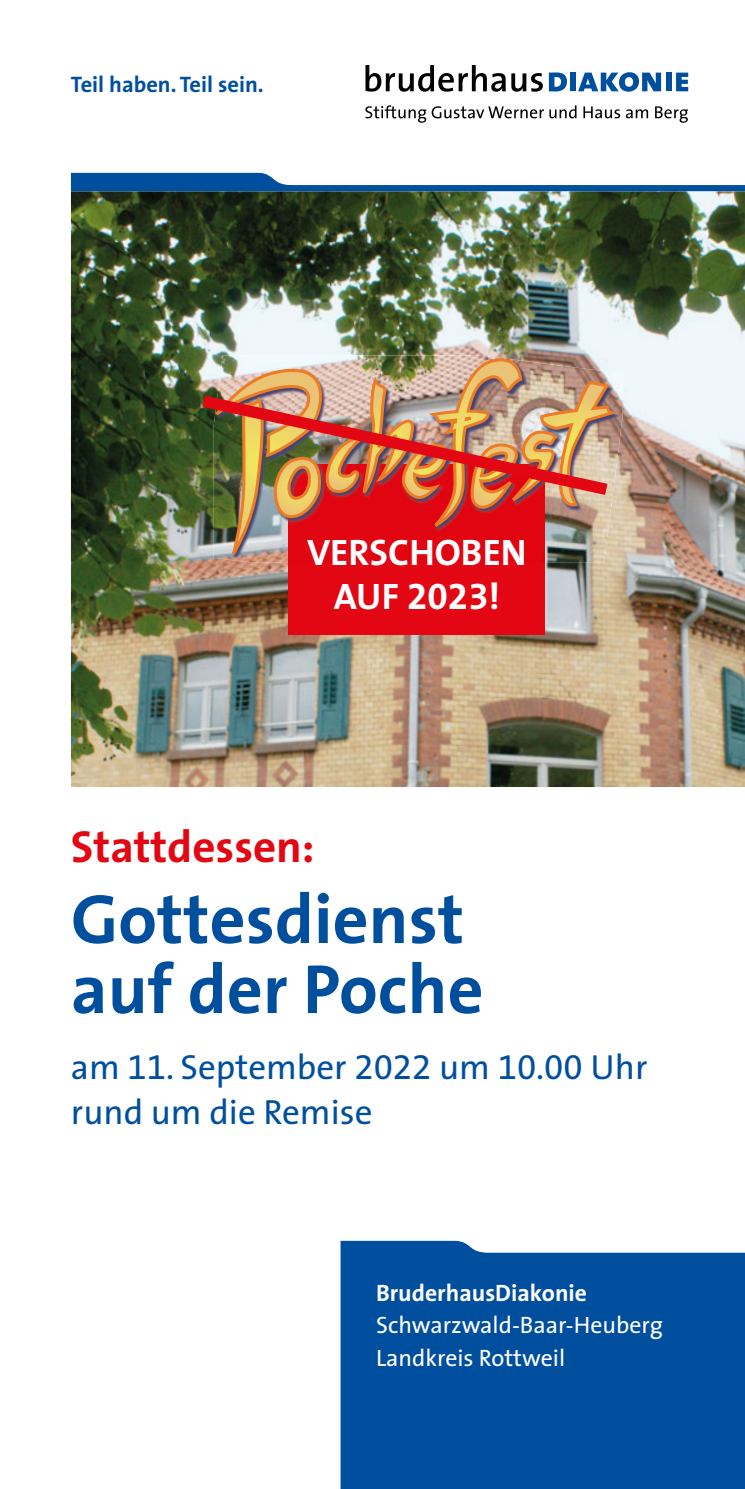
<style>
.page{position:relative;width:745px;height:1489px;background:#fff}
.page>*{position:absolute;margin:0;border:0;box-sizing:border-box;transform-origin:0 0}
.t1{font:700 70px/70px "The Sans";color:#004f9f}
.t2{font:700 45px "The Sans";color:#e30613}
.t3{font:700 37px/44.5px "The Sans";color:#fff;text-align:center}
.t4{font:35px/45px "The Sans";color:#004f9f}
.t5{font:23.75px/32.5px "The Sans";color:#fff}
.t6{font:700 23.75px "The Sans";color:#fff}
.t7{font:700 22.5px "The Sans";color:#004f9f}
.s1{font-family:"The Sans Bold Expert";font-weight:400}
.s2{font-family:"The Sans Expert"}
</style>
<div class="page">
<svg style="left:71px;top:173px;width:673px;height:18px"></svg>
<svg style="left:365px;top:65px;width:140px;height:27px"></svg>
<svg style="left:511px;top:73px;width:31px;height:19px"></svg>
<svg style="left:548px;top:72px;width:18px;height:19px"></svg>
<div style="left:569px;top:73px;width:6px;height:18px;background:#004f9f"></div>
<svg style="left:578px;top:72px;width:82px;height:20px"></svg>
<div style="left:665px;top:73px;width:6px;height:18px;background:#004f9f"></div>
<svg style="left:676px;top:73px;width:11px;height:18px"></svg>
<svg style="left:365px;top:105px;width:178px;height:18px"></svg>
<svg style="left:549px;top:105px;width:27px;height:13px"></svg>
<svg style="left:583px;top:106px;width:36px;height:12px"></svg>
<svg style="left:625px;top:109px;width:22px;height:9px"></svg>
<svg style="left:655px;top:106px;width:32px;height:17px"></svg>
<div style="left:340px;top:1240px;width:404px;height:248px;background:#004f9f"></div>
<img style="left:71px;top:191px;width:673px;height:596px">
<div style="left:288px;top:464px;width:256px;height:170px;background:#e30613"></div>
<img style="left:213px;top:355px;width:81px;height:207px">
<img style="left:544px;top:363px;width:78px;height:199px">
<img style="left:213px;top:357px;width:408px;height:199px">
<img style="left:190px;top:387px;width:429px;height:116px">
<p class="t7" style="left:71px;top:70px;width:194px">Teil haben. Teil sein.</p>
<p class="t3" style="left:307px;top:530px;width:221px">VERSCHOBEN<br>AUF <span class="s1">2023</span>!</p>
<p class="t2" style="left:71px;top:817px;width:245px">Stattdessen:</p>
<h1 class="t1" style="left:71px;top:884px;width:414px">Gottesdienst auf der Poche</h1>
<p class="t4" style="left:71px;top:1045px;width:577px">am <span class="s2">11</span>. September <span class="s2">2022</span> um <span class="s2">10</span>.<span class="s2">00</span> Uhr rund um die Remise</p>
<p class="t6" style="left:376px;top:1277px;width:212px">BruderhausDiakonie</p>
<p class="t5" style="left:376px;top:1308px;width:288px">Schwarzwald-Baar-Heuberg<br>Landkreis Rottweil</p>
</div>
